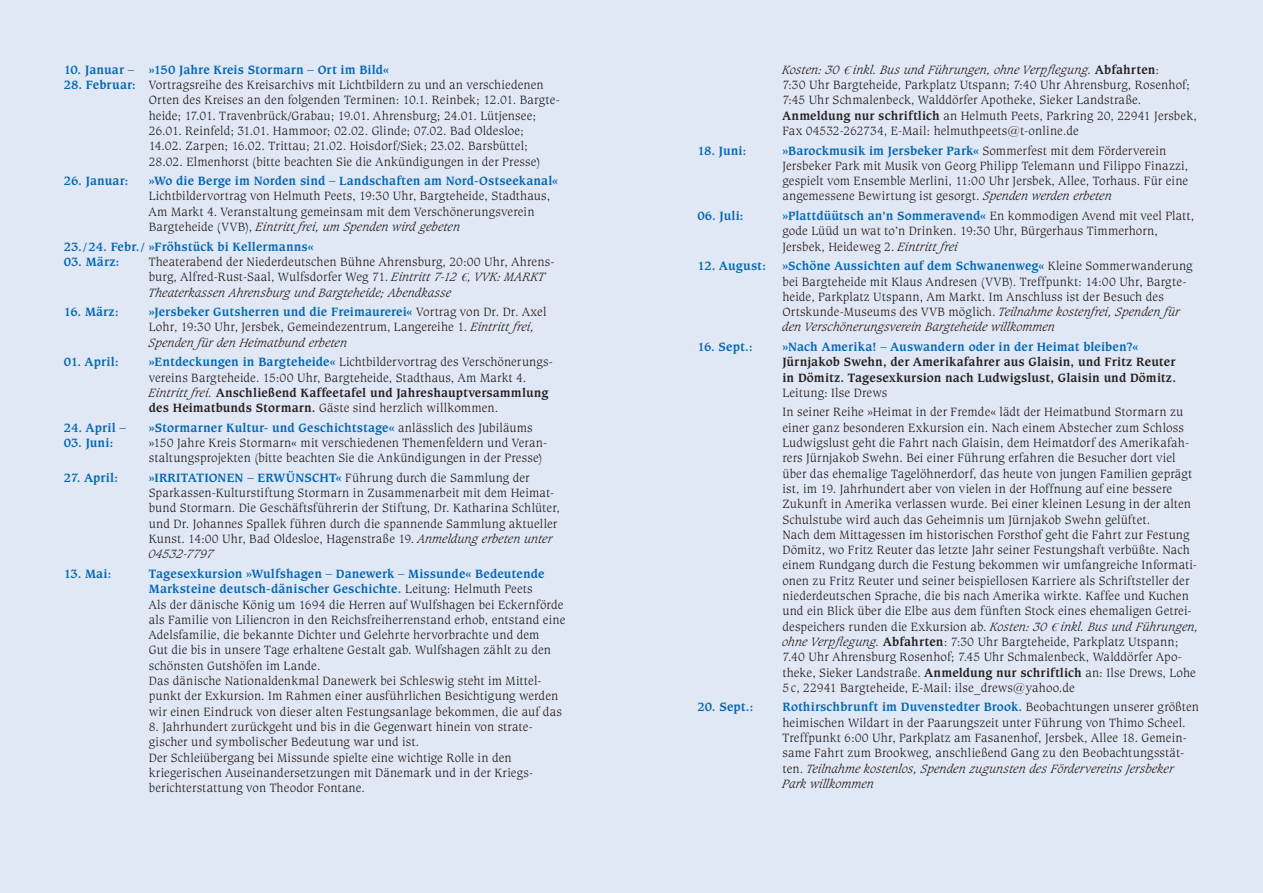
<style>
.page{position:relative;width:1263px;height:893px;background:#e1e8f5}
.page>*{position:absolute;margin:0;border:0;box-sizing:border-box;transform-origin:0 0}
.Fließtext_Einzug{font:300 12.75px/15.3px "Caxton BT";letter-spacing:.005em;color:#231f20}
.Fließtext_Einzug-2{font:700 12.75px "Caxton BT";letter-spacing:.005em;color:#0166b3}
.Fließtext_Einzug-3{font:700 12.75px/15.3px "Caxton BT";letter-spacing:.005em;color:#231f20}
.s1{font-weight:700;color:#0166b3}
.s2{font-style:italic}
.s3{font-family:"Garamond";font-weight:400;font-style:italic}
.s4{font-weight:700}
.s5{font-weight:300;color:#231f20}
.s6{color:#0166b3}
.s7{font-weight:300}
</style>
<div class="page">
<p class="Fließtext_Einzug-2" style="left:64px;top:62px;width:327px">10. Januar – »150 Jahre Kreis Stormarn – Ort im Bild«</p>
<p class="Fließtext_Einzug" style="left:149px;top:77px;width:413px;text-indent:-85px"><span class="s1">28. Februar:</span> Vortragsreihe des Kreisarchivs mit Lichtbildern zu und an verschiedenen Orten des Kreises an den folgenden Terminen: 10.1. Reinbek; 12.01. Bargte&shy;heide; 17.01. Travenbrück/Grabau; 19.01. Ahrensburg; 24.01. Lütjensee; 26.01. Reinfeld; 31.01. Hammoor; 02.02. Glinde; 07.02. Bad Oldesloe; 14.02. Zarpen; 16.02. Trittau; 21.02. Hoisdorf/Siek; 23.02. Barsbüttel; 28.02. Elmenhorst (bitte beachten Sie die Ankündigungen in der Presse)</p>
<p class="Fließtext_Einzug-2" style="left:64px;top:173px;width:66px">26. Januar:</p>
<p class="Fließtext_Einzug" style="left:149px;top:173px;width:411px"><span class="s1">»Wo die Berge im Norden sind – Landschaften am Nord-Ostseekanal« </span>Lichtbildervortrag von Helmuth Peets, 19:30 Uhr, Bargteheide, Stadthaus, Am Markt 4. Veranstaltung gemeinsam mit dem Verschönerungsverein Bargteheide (VVB), <span class="s2">Eintritt frei, um Spenden wird gebeten</span></p>
<p class="Fließtext_Einzug-2" style="left:64px;top:238px;width:251px">23./24. Febr./ »Fröhstück bi Kellermanns«</p>
<p class="Fließtext_Einzug-2" style="left:64px;top:254px;width:57px">03. März:</p>
<p class="Fließtext_Einzug" style="left:149px;top:254px;width:407px">Theaterabend der Niederdeutschen Bühne Ahrensburg, 20:00 Uhr, Ahrens&shy;burg, Alfred-Rust-Saal, Wulfsdorfer Weg 71. <span class="s2">Eintritt 7-12</span> <span class="s3">€</span><span class="s2">, VVK: MARKT<br>Theaterkassen Ahrensburg und Bargteheide; Abendkasse</span></p>
<p class="Fließtext_Einzug-2" style="left:64px;top:304px;width:57px">16. März:</p>
<p class="Fließtext_Einzug" style="left:149px;top:304px;width:399px"><span class="s1">»Jersbeker Gutsherren und die Freimaurerei«</span> Vortrag von Dr. Dr. Axel<br>Lohr, 19:30 Uhr, Jersbek, Gemeindezentrum, Langereihe 1. <span class="s2">Eintritt frei,<br>Spenden für den Heimatbund erbeten</span></p>
<p class="Fließtext_Einzug-2" style="left:64px;top:354px;width:57px">01. April:</p>
<p class="Fließtext_Einzug" style="left:149px;top:354px;width:406px"><span class="s1">»Entdeckungen in Bargteheide«</span> Lichtbildervortrag des Verschönerungs&shy;vereins Bargteheide. 15:00 Uhr, Bargteheide, Stadthaus, Am Markt 4.<br><span class="s2">Eintritt frei.</span> <span class="s4">Anschließend Kaffeetafel und Jahreshauptversammlung des Heimatbunds Stormarn.</span> Gäste sind herzlich willkommen.</p>
<p class="Fließtext_Einzug-2" style="left:64px;top:419px;width:64px">24. April –</p>
<p class="Fließtext_Einzug-2" style="left:149px;top:419px;width:385px">»Stormarner Kultur- und Geschichtstage« <span class="s5">anlässlich des Jubiläums</span></p>
<p class="Fließtext_Einzug-2" style="left:64px;top:435px;width:51px">03. Juni:</p>
<p class="Fließtext_Einzug" style="left:149px;top:435px;width:400px">»150 Jahre Kreis Stormarn« mit verschiedenen Themenfeldern und Veran&shy;staltungsprojekten (bitte beachten Sie die Ankündigungen in der Presse)</p>
<p class="Fließtext_Einzug-2" style="left:64px;top:470px;width:56px">27. April:</p>
<p class="Fließtext_Einzug" style="left:149px;top:470px;width:413px"><span class="s1">»IRRITATIONEN – ERWÜNSCHT«</span> Führung durch die Sammlung der Sparkassen-Kulturstiftung Stormarn in Zusammenarbeit mit dem Heimat&shy;bund Stormarn. Die Geschäftsführerin der Stiftung, Dr. Katharina Schlüter, und Dr. Johannes Spallek führen durch die spannende Sammlung aktueller Kunst. 14:00 Uhr, Bad Oldesloe, Hagenstraße 19. <span class="s2">Anmeldung erbeten unter 04532-7797</span></p>
<p class="Fließtext_Einzug-2" style="left:64px;top:566px;width:49px">13. Mai:</p>
<p class="Fließtext_Einzug" style="left:149px;top:566px;width:418px"><span class="s1">Tagesexkursion »Wulfshagen – Danewerk – Missunde« Bedeutende Marksteine deutsch-dänischer Geschichte.</span> Leitung: Helmuth Peets<br>Als der dänische König um 1694 die Herren auf Wulfshagen bei Eckernförde als Familie von Liliencron in den Reichsfreiherrenstand erhob, entstand eine Adelsfamilie, die bekannte Dichter und Gelehrte hervorbrachte und dem<br>Gut die bis in unsere Tage erhaltene Gestalt gab. Wulfshagen zählt zu den schönsten Gutshöfen im Lande.<br>Das dänische Nationaldenkmal Danewerk bei Schleswig steht im Mittel&shy;punkt der Exkursion. Im Rahmen einer ausführlichen Besichtigung werden wir einen Eindruck von dieser alten Festungsanlage bekommen, die auf das</p>
<p class="Fließtext_Einzug" style="left:149px;top:719px;width:386px">8. Jahrhundert zurückgeht und bis in die Gegenwart hinein von strate&shy;gischer und symbolischer Bedeutung war und ist.<br>Der Schleiübergang bei Missunde spielte eine wichtige Rolle in den kriegerischen Auseinandersetzungen mit Dänemark und in der Kriegs&shy;berichterstattung von Theodor Fontane.</p>
<p class="Fließtext_Einzug" style="left:782px;top:62px;width:416px"><span class="s2">Kosten: 30</span> <span class="s3">€</span> <span class="s2">inkl. Bus und Führungen, ohne Verpflegung.</span> <span class="s4">Abfahrten</span>:<br>7:30 Uhr Bargteheide, Parkplatz Utspann; 7:40 Uhr Ahrensburg, Rosenhof; 7:45 Uhr Schmalenbeck, Walddörfer Apotheke, Sieker Landstraße.<br><span class="s4">Anmeldung nur schriftlich</span> an Helmuth Peets, Parkring 20, 22941 Jersbek, Fax 04532-262734, E-Mail: helmuthpeets@t-online.de</p>
<p class="Fließtext_Einzug-2" style="left:697px;top:142px;width:51px">18. Juni:</p>
<p class="Fließtext_Einzug" style="left:782px;top:142px;width:407px"><span class="s1">»Barockmusik im Jersbeker Park«</span> Sommerfest mit dem Förderverein Jersbeker Park mit Musik von Georg Philipp Telemann und Filippo Finazzi, gespielt vom Ensemble Merlini, 11:00 Uhr Jersbek, Allee, Torhaus. Für eine angemessene Bewirtung ist gesorgt. <span class="s2">Spenden werden erbeten</span></p>
<p class="Fließtext_Einzug-2" style="left:697px;top:208px;width:48px">06. Juli:</p>
<p class="Fließtext_Einzug" style="left:782px;top:208px;width:413px"><span class="s1">»Plattdüütsch an’n Sommeravend«</span> En kommodigen Avend mit veel Platt, gode Lüüd un wat to’n Drinken. 19:30 Uhr, Bürgerhaus Timmerhorn,<br>Jersbek, Heideweg 2. <span class="s2">Eintritt frei</span></p>
<p class="Fließtext_Einzug-2" style="left:697px;top:258px;width:70px">12. August:</p>
<p class="Fließtext_Einzug" style="left:782px;top:258px;width:412px"><span class="s1">»Schöne Aussichten auf dem Schwanenweg«</span> Kleine Sommerwanderung bei Bargteheide mit Klaus Andresen (VVB). Treffpunkt: 14:00 Uhr, Bargte&shy;heide, Parkplatz Utspann, Am Markt. Im Anschluss ist der Besuch des Ortskunde-Museums des VVB möglich. <span class="s2">Teilnahme kostenfrei, Spenden für den Verschönerungsverein Bargteheide willkommen</span></p>
<p class="Fließtext_Einzug-2" style="left:697px;top:339px;width:57px">16. Sept.:</p>
<p class="Fließtext_Einzug-3" style="left:782px;top:339px;width:395px"><span class="s6">»Nach Amerika! – Auswandern oder in der Heimat bleiben?« </span>Jürnjakob Swehn, der Amerikafahrer aus Glaisin, und Fritz Reuter in Dömitz. Tagesexkursion nach Ludwigslust, Glaisin und Dömitz.<br><span class="s7">Leitung: Ilse Drews</span></p>
<p class="Fließtext_Einzug" style="left:782px;top:404px;width:417px">In seiner Reihe »Heimat in der Fremde« lädt der Heimatbund Stormarn zu einer ganz besonderen Exkursion ein. Nach einem Abstecher zum Schloss Ludwigslust geht die Fahrt nach Glaisin, dem Heimatdorf des Amerikafah&shy;rers Jürnjakob Swehn. Bei einer Führung erfahren die Besucher dort viel über das ehemalige Tagelöhnerdorf, das heute von jungen Familien geprägt ist, im 19. Jahrhundert aber von vielen in der Hoffnung auf eine bessere Zukunft in Amerika verlassen wurde. Bei einer kleinen Lesung in der alten Schulstube wird auch das Geheimnis um Jürnjakob Swehn gelüftet.<br>Nach dem Mittagessen im historischen Forsthof geht die Fahrt zur Festung Dömitz, wo Fritz Reuter das letzte Jahr seiner Festungshaft verbüßte. Nach einem Rundgang durch die Festung bekommen wir umfangreiche Informati&shy;onen zu Fritz Reuter und seiner beispiellosen Karriere als Schriftsteller der niederdeutschen Sprache, die bis nach Amerika wirkte. Kaffee und Kuchen und ein Blick über die Elbe aus dem fünften Stock eines ehemaligen Getrei&shy;despeichers runden die Exkursion ab. <span class="s2">Kosten: 30</span> <span class="s3">€</span> <span class="s2">inkl. Bus und Führungen, ohne Verpflegung.</span> <span class="s4">Abfahrten</span>: 7:30 Uhr Bargteheide, Parkplatz Utspann; 7.40 Uhr Ahrensburg Rosenhof; 7.45 Uhr Schmalenbeck, Walddörfer Apo&shy;theke, Sieker Landstraße. <span class="s4">Anmeldung nur schriftlich</span> an: Ilse Drews, Lohe 5c, 22941 Bargteheide, E-Mail: ilse_drews@yahoo.de</p>
<p class="Fließtext_Einzug-2" style="left:697px;top:699px;width:58px">20. Sept.:</p>
<p class="Fließtext_Einzug" style="left:782px;top:699px;width:418px"><span class="s1">Rothirschbrunft im Duvenstedter Brook.</span> Beobachtungen unserer größten heimischen Wildart in der Paarungszeit unter Führung von Thimo Scheel.<br>Treffpunkt 6:00 Uhr, Parkplatz am Fasanenhof, Jersbek, Allee 18. Gemein&shy;same Fahrt zum Brookweg, anschließend Gang zu den Beobachtungsstät&shy;ten. <span class="s2">Teilnahme kostenlos, Spenden zugunsten des Fördervereins Jersbeker Park willkommen</span></p>
</div>
